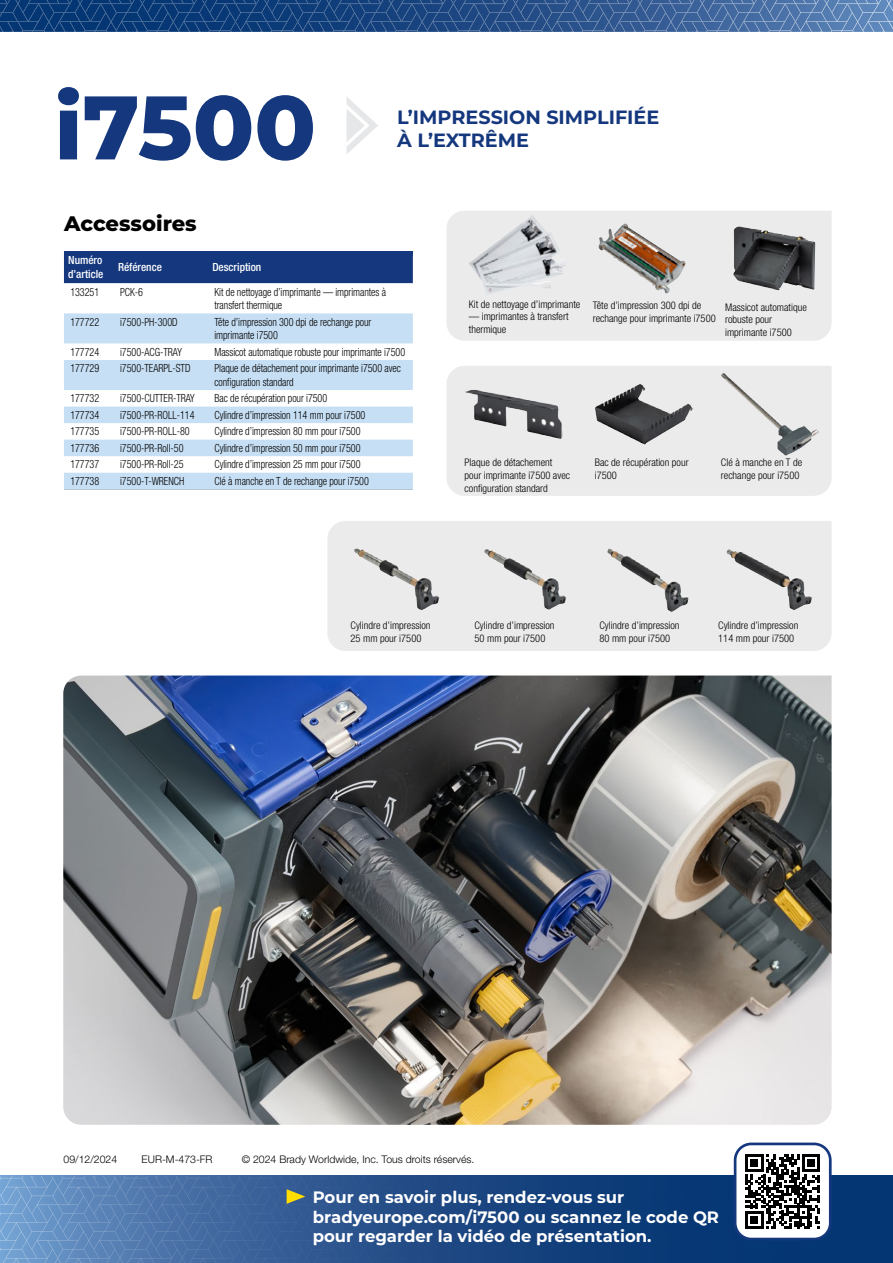
<style>
.page{position:relative;width:893px;height:1263px;background:#fff}
.page>*{position:absolute;margin:0;border:0;box-sizing:border-box;transform-origin:0 0}
.t1{font:800 90px "Montserrat";color:#14377d}
.t2{font:800 21px "Montserrat";color:#000}
.t3{font:700 19.2px/23.1px "Montserrat";color:#14377d}
.t4{font:700 16.5px/19.8px "Montserrat";color:#fff}
.t5{font:300 condensed 11.25px/13.5px "Helvetica Neue LT Pro";letter-spacing:-.005em;color:#000;scale:.9 1}
.t6{font:500 condensed 11.25px/13.5px "Helvetica Neue LT Pro";color:#fff}
.t7{font:300 condensed 10.5px/12.6px "Helvetica Neue LT Pro";color:#000}
.t8{font:300 10.5px "Helvetica Neue LT Pro";color:#000}
</style>
<div class="page">
<img style="left:0;top:0;width:121px;height:32px">
<img style="left:121px;top:0;width:125px;height:32px">
<img style="left:246px;top:0;width:186px;height:32px">
<img style="left:432px;top:0;width:130px;height:32px">
<img style="left:562px;top:0;width:181px;height:32px">
<img style="left:743px;top:0;width:150px;height:32px">
<img style="left:0;top:1176px;width:37px;height:87px">
<img style="left:37px;top:1176px;width:187px;height:87px">
<img style="left:224px;top:1176px;width:129px;height:87px">
<img style="left:353px;top:1176px;width:182px;height:87px">
<div style="left:535px;top:1176px;width:186px;height:87px;background:#0b3b77"></div>
<div style="left:721px;top:1176px;width:125px;height:87px;background:#053674"></div>
<div style="left:846px;top:1176px;width:47px;height:87px;background:#043673"></div>
<div style="left:447px;top:211px;width:385px;height:130px;background:#ebebec"></div>
<div style="left:64px;top:256px;width:349px;height:27px;background:#14377d"></div>
<svg style="left:64px;top:283px;width:349px;height:1px"></svg>
<svg style="left:64px;top:313px;width:349px;height:176px;fill:#c7dff4"></svg>
<div style="left:64px;top:251px;width:50px;height:5px;background:#14377d"></div>
<div style="left:114px;top:251px;width:94px;height:5px;background:#14377d"></div>
<div style="left:208px;top:251px;width:205px;height:5px;background:#14377d"></div>
<hr style="left:64px;top:489px;width:50px;height:1px;background:#b1c9d6">
<hr style="left:114px;top:489px;width:94px;height:1px;background:#b1c9d6">
<hr style="left:208px;top:489px;width:205px;height:1px;background:#b1c9d6">
<img style="left:469px;top:215px;width:98px;height:80px">
<img style="left:598px;top:224px;width:88px;height:69px">
<img style="left:733px;top:227px;width:82px;height:63px">
<div style="left:327px;top:521px;width:505px;height:130px;background:#ebebec"></div>
<img style="left:607px;top:548px;width:82px;height:64px">
<img style="left:354px;top:548px;width:85px;height:62px">
<img style="left:484px;top:549px;width:83px;height:60px">
<img style="left:726px;top:549px;width:86px;height:61px">
<svg style="left:734px;top:1142px;width:98px;height:98px"></svg>
<svg style="left:347px;top:97px;width:31px;height:57px"></svg>
<div style="left:447px;top:366px;width:385px;height:130px;background:#ebebec"></div>
<img style="left:595px;top:384px;width:98px;height:60px">
<img style="left:721px;top:373px;width:98px;height:82px">
<img style="left:464px;top:390px;width:98px;height:49px">
<img style="left:63px;top:675px;width:769px;height:450px">
<svg style="left:287px;top:1189px;width:18px;height:15px"></svg>
<h1 class="t1" style="left:54px;top:61px;width:263px">i7500</h1>
<h3 class="t3" style="left:397px;top:104px;width:264px">L’IMPRESSION SIMPLIFIÉE<br>À L’EXTRÊME</h3>
<h2 class="t2" style="left:64px;top:208px;width:134px">Accessoires</h2>
<p class="t6" style="left:68px;top:253px;width:37px">Numéro d’article</p>
<p class="t6" style="left:118px;top:260px;width:45px">Référence</p>
<p class="t6" style="left:212px;top:260px;width:50px">Description</p>
<p class="t5" style="left:70px;top:285px;width:34px">133251</p>
<p class="t5" style="left:120px;top:285px;width:27px">PCK-6</p>
<p class="t5" style="left:214px;top:285px;width:192px">Kit de nettoyage d’imprimante — imprimantes à transfert thermique</p>
<p class="t5" style="left:70px;top:315px;width:34px">177722</p>
<p class="t5" style="left:120px;top:315px;width:65px">i7500-PH-300D</p>
<p class="t5" style="left:214px;top:315px;width:176px">Tête d’impression 300 dpi de rechange pour imprimante i7500</p>
<p class="t5" style="left:70px;top:345px;width:34px">177724</p>
<p class="t5" style="left:120px;top:345px;width:70px">i7500-ACG-TRAY</p>
<p class="t5" style="left:214px;top:345px;width:213px">Massicot automatique robuste pour imprimante i7500</p>
<p class="t5" style="left:70px;top:361px;width:34px">177729</p>
<p class="t5" style="left:120px;top:361px;width:80px">i7500-TEARPL-STD</p>
<p class="t5" style="left:214px;top:361px;width:209px">Plaque de détachement pour imprimante i7500 avec configuration standard</p>
<p class="t5" style="left:70px;top:392px;width:34px">177732</p>
<p class="t5" style="left:120px;top:392px;width:85px">i7500-CUTTER-TRAY</p>
<p class="t5" style="left:214px;top:392px;width:127px">Bac de récupération pour i7500</p>
<p class="t5" style="left:70px;top:408px;width:34px">177734</p>
<p class="t5" style="left:120px;top:408px;width:84px">i7500-PR-ROLL-114</p>
<p class="t5" style="left:214px;top:408px;width:169px">Cylindre d’impression 114 mm pour i7500</p>
<p class="t5" style="left:70px;top:425px;width:34px">177735</p>
<p class="t5" style="left:120px;top:425px;width:79px">i7500-PR-ROLL-80</p>
<p class="t5" style="left:214px;top:425px;width:164px">Cylindre d’impression 80 mm pour i7500</p>
<p class="t5" style="left:70px;top:441px;width:34px">177736</p>
<p class="t5" style="left:120px;top:441px;width:72px">i7500-PR-Roll-50</p>
<p class="t5" style="left:214px;top:441px;width:164px">Cylindre d’impression 50 mm pour i7500</p>
<p class="t5" style="left:70px;top:458px;width:34px">177737</p>
<p class="t5" style="left:120px;top:458px;width:72px">i7500-PR-Roll-25</p>
<p class="t5" style="left:214px;top:458px;width:164px">Cylindre d’impression 25 mm pour i7500</p>
<p class="t5" style="left:70px;top:474px;width:34px">177738</p>
<p class="t5" style="left:120px;top:474px;width:73px">i7500-T-WRENCH</p>
<p class="t5" style="left:214px;top:474px;width:173px">Clé à manche en T de rechange pour i7500</p>
<p class="t7" style="left:469px;top:298px;width:113px">Kit de nettoyage d’imprimante</p>
<p class="t7" style="left:469px;top:310px;width:101px">— imprimantes à transfert thermique</p>
<p class="t7" style="left:593px;top:299px;width:124px">Tête d’impression 300 dpi de rechange pour imprimante i7500</p>
<p class="t7" style="left:725px;top:300px;width:83px">Massicot automatique robuste pour imprimante i7500</p>
<p class="t7" style="left:465px;top:456px;width:107px">Plaque de détachement pour imprimante i7500 avec configuration standard</p>
<p class="t7" style="left:721px;top:456px;width:83px">Clé à manche en T de rechange pour i7500</p>
<p class="t7" style="left:595px;top:456px;width:95px">Bac de récupération pour i7500</p>
<p class="t7" style="left:351px;top:619px;width:82px">Cylindre d’impression<br>25 mm pour i7500</p>
<p class="t7" style="left:718px;top:619px;width:82px">Cylindre d’impression<br>114 mm pour i7500</p>
<p class="t7" style="left:474px;top:619px;width:82px">Cylindre d’impression<br>50 mm pour i7500</p>
<p class="t7" style="left:599px;top:619px;width:82px">Cylindre d’impression<br>80 mm pour i7500</p>
<p class="t8" style="left:64px;top:1153px;width:55px">09/12/2024</p>
<p class="t8" style="left:142px;top:1153px;width:72px">EUR-M-473-FR</p>
<p class="t8" style="left:242px;top:1153px;width:234px">© 2024 Brady Worldwide, Inc. Tous droits réservés.</p>
<h3 class="t4" style="left:313px;top:1186px;width:408px">Pour en savoir plus, rendez-vous sur bradyeurope.com/i7500 ou scannez le code QR pour regarder la vidéo de présentation.</h3>
</div>
